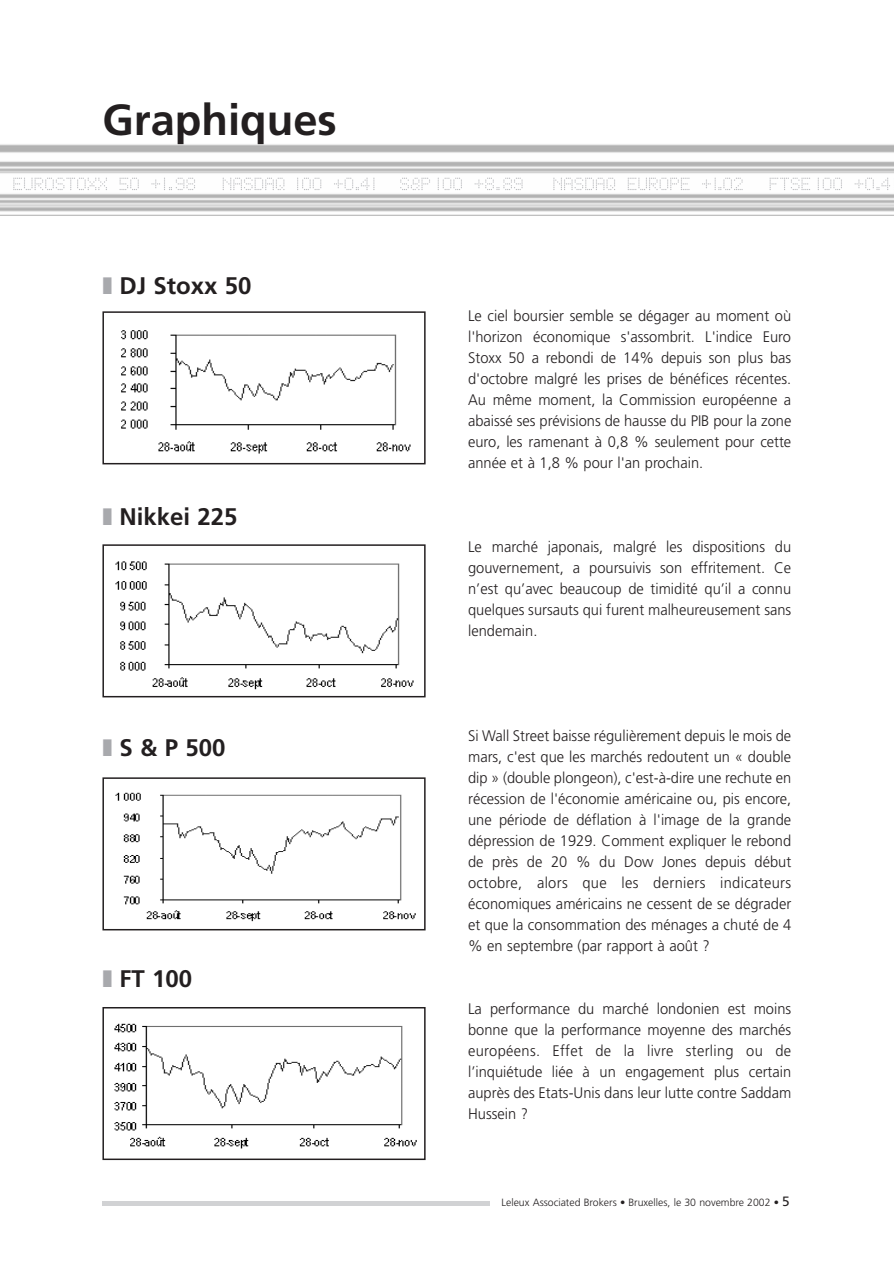
<style>
.page{position:relative;width:894px;height:1263px;background:#fff}
.page>*{position:absolute;margin:0;border:0;box-sizing:border-box;transform-origin:0 0}
.t1{font:700 43.5px "Frutiger";color:#231f20}
.t2{font:700 24px "Frutiger";color:#231f20}
.t3{font:300 15.3px/21px "Frutiger";color:#231f20;text-align:justify;scale:.96 1}
.t4{font:300 10.5px "Frutiger";color:#231f20}
.s1{color:#a8a9ad}
.s2{font-weight:400;font-size:13.5px}
</style>
<div class="page">
<svg style="left:13px;top:178px;width:94px;height:12px"></svg>
<svg style="left:120px;top:178px;width:19px;height:12px"></svg>
<svg style="left:151px;top:178px;width:44px;height:12px"></svg>
<svg style="left:223px;top:178px;width:62px;height:12px"></svg>
<svg style="left:297px;top:178px;width:24px;height:12px"></svg>
<svg style="left:334px;top:178px;width:41px;height:12px"></svg>
<svg style="left:400px;top:178px;width:30px;height:12px"></svg>
<svg style="left:438px;top:178px;width:24px;height:12px"></svg>
<svg style="left:475px;top:178px;width:48px;height:12px"></svg>
<svg style="left:553px;top:178px;width:62px;height:12px"></svg>
<svg style="left:628px;top:178px;width:62px;height:12px"></svg>
<svg style="left:702px;top:178px;width:41px;height:12px"></svg>
<svg style="left:770px;top:178px;width:40px;height:12px"></svg>
<svg style="left:818px;top:178px;width:24px;height:12px"></svg>
<svg style="left:855px;top:178px;width:36px;height:12px"></svg>
<hr style="left:102px;top:1202px;width:689px;height:4px;background:#d1d2d4">
<div style="left:490px;top:1195px;width:301px;height:23px;background:#fff"></div>
<img style="left:121px;top:330px;width:290px;height:124px">
<div style="left:102px;top:311px;width:324px;height:153px;border:2px solid #231f20"></div>
<img style="left:115px;top:561px;width:299px;height:129px">
<div style="left:102px;top:544px;width:324px;height:153px;border:2px solid #231f20"></div>
<img style="left:115px;top:792px;width:301px;height:130px">
<div style="left:102px;top:777px;width:324px;height:153px;border:2px solid #231f20"></div>
<img style="left:114px;top:1023px;width:303px;height:126px">
<div style="left:102px;top:1007px;width:324px;height:153px;border:2px solid #231f20"></div>
<h1 class="t1" style="left:102px;top:102px;width:236px">Graphiques</h1>
<h2 class="t2" style="left:102px;top:276px;width:151px"><span class="s1">❚</span> DJ Stoxx 50</h2>
<h2 class="t2" style="left:102px;top:507px;width:137px"><span class="s1">❚</span> Nikkei 225</h2>
<h2 class="t2" style="left:102px;top:738px;width:125px"><span class="s1">❚</span> S &amp; P 500</h2>
<h2 class="t2" style="left:102px;top:969px;width:91px"><span class="s1">❚</span> FT 100</h2>
<p class="t3" style="left:468px;top:307px;width:338px">Le ciel boursier semble se dégager au moment où l'horizon économique s'assombrit. L'indice Euro Stoxx 50 a rebondi de 14% depuis son plus bas d'octobre malgré les prises de bénéfices récentes.<br>Au même moment, la Commission européenne a abaissé ses prévisions de hausse du PIB pour la zone euro, les ramenant à 0,8 % seulement pour cette année et à 1,8 % pour l'an prochain.</p>
<p class="t3" style="left:468px;top:538px;width:338px">Le marché japonais, malgré les dispositions du gouvernement, a poursuivis son effritement. Ce n’est qu’avec beaucoup de timidité qu’il a connu quelques sursauts qui furent malheureusement sans lendemain.</p>
<p class="t3" style="left:468px;top:727px;width:338px">Si Wall Street baisse régulièrement depuis le mois de mars, c'est que les marchés redoutent un « double dip » (double plongeon), c'est-à-dire une rechute en récession de l'économie américaine ou, pis encore, une période de déflation à l'image de la grande dépression de 1929. Comment expliquer le rebond de près de 20 % du Dow Jones depuis début octobre, alors que les derniers indicateurs économiques américains ne cessent de se dégrader et que la consommation des ménages a chuté de 4 % en septembre (par rapport à août ?</p>
<p class="t3" style="left:468px;top:1000px;width:338px">La performance du marché londonien est moins bonne que la performance moyenne des marchés européens. Effet de la livre sterling ou de l’inquiétude liée à un engagement plus certain auprès des Etats-Unis dans leur lutte contre Saddam Hussein ?</p>
<p class="t4" style="left:501px;top:1199px;width:290px">Leleux Associated Brokers • Bruxelles, le 30 novembre 2002 • <span class="s2">5</span></p>
</div>
